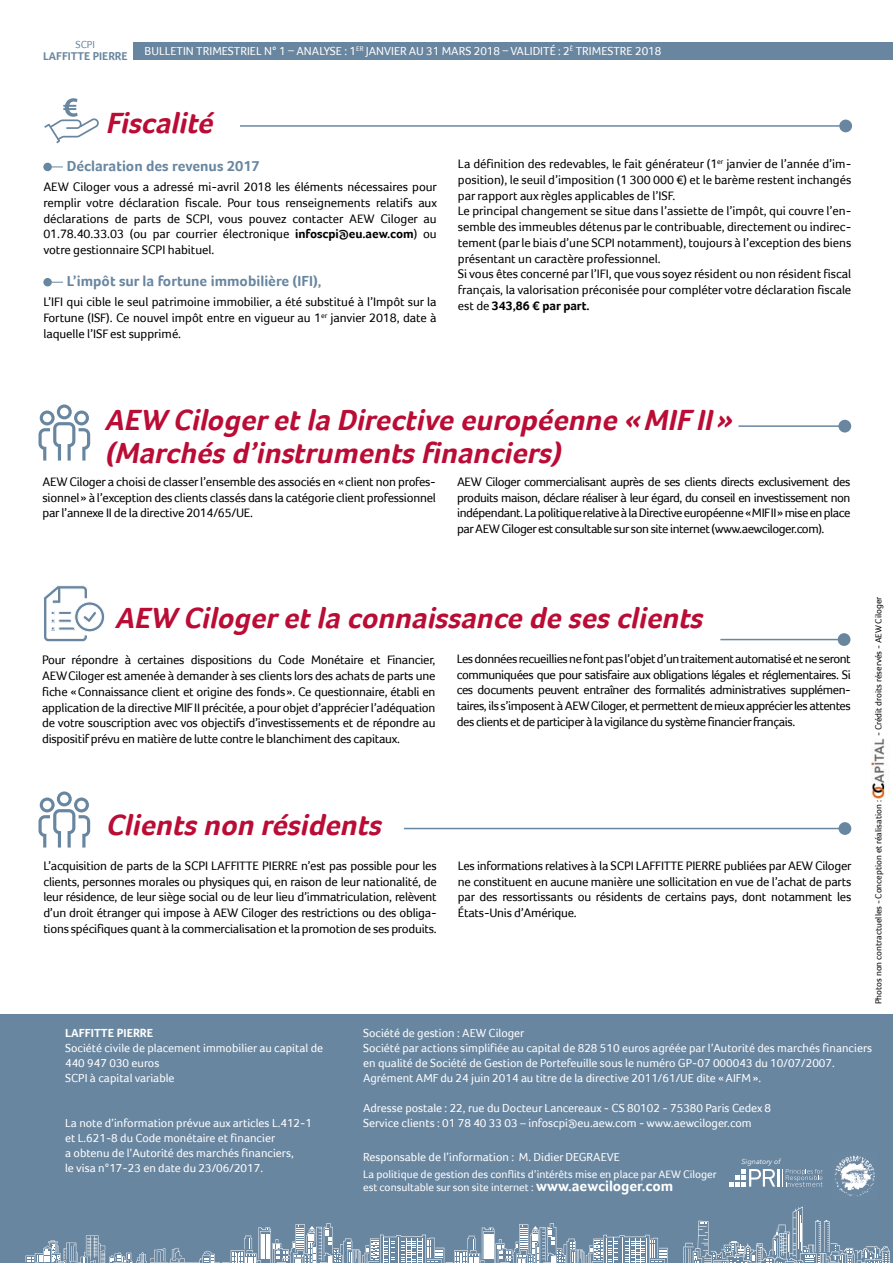
<style>
.page{position:relative;width:893px;height:1263px;background:#fff}
.page>*{position:absolute;margin:0;border:0;box-sizing:border-box;transform-origin:0 0}
.t1{font:italic 700 30px/33px "Foco";color:#ba0c35}
.t2{font:700 15px "Foco";color:#6986a0}
.t3{font:12.75px/15.8px "Foco";letter-spacing:-.005em;color:#000;text-align:justify}
.t4{font:12px/15px "Foco";color:#fff}
.t5{font:700 12px "Foco";color:#fff}
.t6{font:700 11.55px "Foco";color:#6986a0}
.t7{font:11.25px/12.8px "Foco";color:#fff}
.t8{font:10.5px "Foco";color:#6986a0}
.t9{font:9px "Foco";color:#000}
.t10{font:italic 7.2px "Avenir Next";color:#fff}
.s1{font-weight:700}
.s2{font-weight:700;font-size:15px}
</style>
<div class="page">
<div style="left:838px;top:420px;width:13px;height:12px;background:#6986a0;border-radius:50%"></div>
<hr style="left:738px;top:425px;width:101px;height:2px;background:#6986a0">
<div style="left:838px;top:633px;width:12px;height:13px;background:#6986a0;border-radius:50%"></div>
<hr style="left:720px;top:639px;width:118px;height:1px;background:#6986a0">
<div style="left:0;top:1014px;width:893px;height:249px;background:#6986a0"></div>
<img style="left:871px;top:738px;width:18px;height:61px">
<div style="left:134px;top:43px;width:759px;height:17px;background:#6986a0"></div>
<div style="left:838px;top:822px;width:13px;height:13px;background:#6986a0;border-radius:50%"></div>
<hr style="left:404px;top:828px;width:435px;height:1px;background:#6986a0">
<svg style="left:38px;top:404px;width:52px;height:57px"></svg>
<svg style="left:38px;top:791px;width:52px;height:56px"></svg>
<svg style="left:43px;top:585px;width:62px;height:57px"></svg>
<svg style="left:729px;top:1169px;width:46px;height:17px"></svg>
<hr style="left:777px;top:1169px;width:3px;height:17px;background:#fff">
<svg style="left:782px;top:1169px;width:41px;height:18px"></svg>
<img style="left:834px;top:1155px;width:41px;height:42px">
<svg style="left:26px;top:1207px;width:864px;height:56px"></svg>
<div style="left:839px;top:120px;width:13px;height:12px;background:#6986a0;border-radius:50%"></div>
<hr style="left:240px;top:125px;width:600px;height:2px;background:#6986a0">
<div style="left:43px;top:163px;width:9px;height:8px;background:#6986a0;border-radius:50%"></div>
<div style="left:43px;top:278px;width:9px;height:8px;background:#6986a0;border-radius:50%"></div>
<svg style="left:44px;top:98px;width:55px;height:45px"></svg>
<p class="t8" style="left:76px;top:39px;width:21px">SCPI</p>
<p class="t6" style="left:43px;top:49px;width:86px">LAFFITTE PIERRE</p>
<p class="t4" style="left:145px;top:43px;width:518px">BULLETIN TRIMESTRIEL N° 1 – ANALYSE : 1<sup>ER</sup> JANVIER AU 31 MARS 2018 – VALIDITÉ : 2<sup>È</sup> TRIMESTRE 2018</p>
<h1 class="t1" style="left:105px;top:106px;width:116px">Fiscalité</h1>
<p class="t2" style="left:67px;top:157px;width:195px">Déclaration des revenus 2017</p>
<p class="t3" style="left:43px;top:179px;width:395px">AEW Ciloger vous a adressé mi-avril 2018 les éléments nécessaires pour remplir votre déclaration fiscale. Pour tous renseignements relatifs aux déclarations de parts de SCPI, vous pouvez contacter AEW Ciloger au 01.78.40.33.03 (ou par courrier électronique <span class="s1">infoscpi@eu.aew.com</span>) ou votre gestionnaire SCPI habituel.</p>
<p class="t2" style="left:67px;top:273px;width:256px">L’impôt sur la fortune immobilière (IFI),</p>
<p class="t3" style="left:43px;top:294px;width:395px">L’IFI qui cible le seul patrimoine immobilier, a été substitué à l’Impôt sur la Fortune (ISF). Ce nouvel impôt entre en vigueur au 1<sup>er</sup> janvier 2018, date à laquelle l’ISF est supprimé.</p>
<p class="t3" style="left:458px;top:156px;width:395px;text-align:left">La définition des redevables, le fait générateur (1<sup>er</sup> janvier de l’année d’im&shy;position), le seuil d’imposition (1 300 000 €) et le barème restent inchangés par rapport aux règles applicables de l’ISF.<br>Le principal changement se situe dans l’assiette de l’impôt, qui couvre l’en&shy;semble des immeubles détenus par le contribuable, directement ou indirec&shy;tement (par le biais d’une SCPI notamment), toujours à l’exception des biens présentant un caractère professionnel.<br>Si vous êtes concerné par l’IFI, que vous soyez résident ou non résident fiscal français, la valorisation préconisée pour compléter votre déclaration fiscale est de <span class="s1">343,86 € par part.</span></p>
<h1 class="t1" style="left:105px;top:403px;width:636px">AEW Cilogeretla Directive européenne «MIFII» (Marchésd’instrumentsfinanciers)</h1>
<p class="t3" style="left:43px;top:474px;width:395px">AEW Ciloger a choisi de classer l’ensemble des associés en «client non profes&shy;sionnel» à l’exception des clients classés dans la catégorie client professionnel par l’annexe II de la directive 2014/65/UE.</p>
<p class="t3" style="left:457px;top:474px;width:395px">AEW Ciloger commercialisant auprès de ses clients directs exclusivement des produits maison, déclare réaliser à leur égard, du conseil en investissement non indépendant. La politique relative à la Directive européenne «MIF II» mise en place par AEW Ciloger est consultable sur son site internet (www.aewciloger.com).</p>
<h1 class="t1" style="left:115px;top:601px;width:596px">AEW Cilogeretla connaissance de sesclients</h1>
<p class="t3" style="left:42px;top:652px;width:395px">Pour répondre à certaines dispositions du Code Monétaire et Financier, AEWCiloger est amenée à demander à ses clients lors des achats de parts une fiche «Connaissance client et origine des fonds». Ce questionnaire, établi en application de la directive MIF II précitée, a pour objet d’apprécier l’adéquation de votre souscription avec vos objectifs d’investissements et de répondre au dispositif prévu en matière de lutte contre le blanchiment des capitaux.</p>
<p class="t3" style="left:457px;top:651px;width:396px">Les données recueillies ne font pas l’objet d’un traitement automatisé et ne seront communiquées que pour satisfaire aux obligations légales et réglementaires. Si ces documents peuvent entraîner des formalités administratives supplémen&shy;taires, ils s’imposent à AEW Ciloger, et permettent de mieux apprécier les attentes des clients et de participer à la vigilance du système financier français.</p>
<h1 class="t1" style="left:105px;top:808px;width:284px">Clientsnon résidents</h1>
<p class="t3" style="left:43px;top:857px;width:395px">L’acquisition de parts de la SCPI LAFFITTE PIERRE n’est pas possible pour les clients, personnes morales ou physiques qui, en raison de leur nationalité, de leur résidence, de leur siège social ou de leur lieu d’immatriculation, relèvent d’un droit étranger qui impose à AEW Ciloger des restrictions ou des obliga&shy;tions spécifiques quant à la commercialisation et la promotion de ses produits.</p>
<p class="t3" style="left:458px;top:857px;width:395px">Les informations relatives à la SCPI LAFFITTE PIERRE publiées par AEW Ciloger ne constituent en aucune manière une sollicitation en vue de l’achat de parts par des ressortissants ou résidents de certains pays, dont notamment les États-Unis d’Amérique.</p>
<p class="t9" style="left:873px;top:736px;width:141px;rotate:-90deg">- Crédit droits réservés - AEW Ciloger</p>
<p class="t9" style="left:873px;top:1004px;width:205px;rotate:-90deg">Photos non contractuelles - Conception et réalisation :</p>
<p class="t5" style="left:65px;top:1026px;width:89px">LAFFITTE PIERRE</p>
<p class="t4" style="left:65px;top:1040px;width:260px">Société civile de placement immobilier au capital de<br>440 947 030 euros<br>SCPI à capital variable</p>
<p class="t4" style="left:65px;top:1115px;width:248px">La note d’information prévue aux articles L.412-1 et L.621-8 du Code monétaire et financier<br>a obtenu de l’Autorité des marchés financiers,<br>le visa n°17-23 en date du 23/06/2017.</p>
<p class="t4" style="left:363px;top:1025px;width:511px">Société de gestion : AEW Ciloger<br>Société par actions simplifiée au capital de 828 510 euros agréée par l’Autorité des marchés financiers en qualité de Société de Gestion de Portefeuille sous le numéro GP-07 000043 du 10/07/2007.<br>Agrément AMF du 24 juin 2014 au titre de la directive 2011/61/UE dite «AIFM».</p>
<p class="t4" style="left:363px;top:1100px;width:410px">Adresse postale : 22, rue du Docteur Lancereaux - CS 80102 - 75380 Paris Cedex 8<br>Service clients : 01 78 40 33 03 – infoscpi@eu.aew.com - www.aewciloger.com</p>
<p class="t4" style="left:363px;top:1149px;width:258px">Responsable de l’information : M. Didier DEGRAEVE</p>
<p class="t7" style="left:363px;top:1167px;width:355px">La politique de gestion des conflits d’intérêts mise en place par AEW Ciloger est consultable sur son site internet : <span class="s2">www.aewciloger.com</span></p>
<p class="t10" style="left:741px;top:1155px;width:41px">Signatory of</p>
</div>
